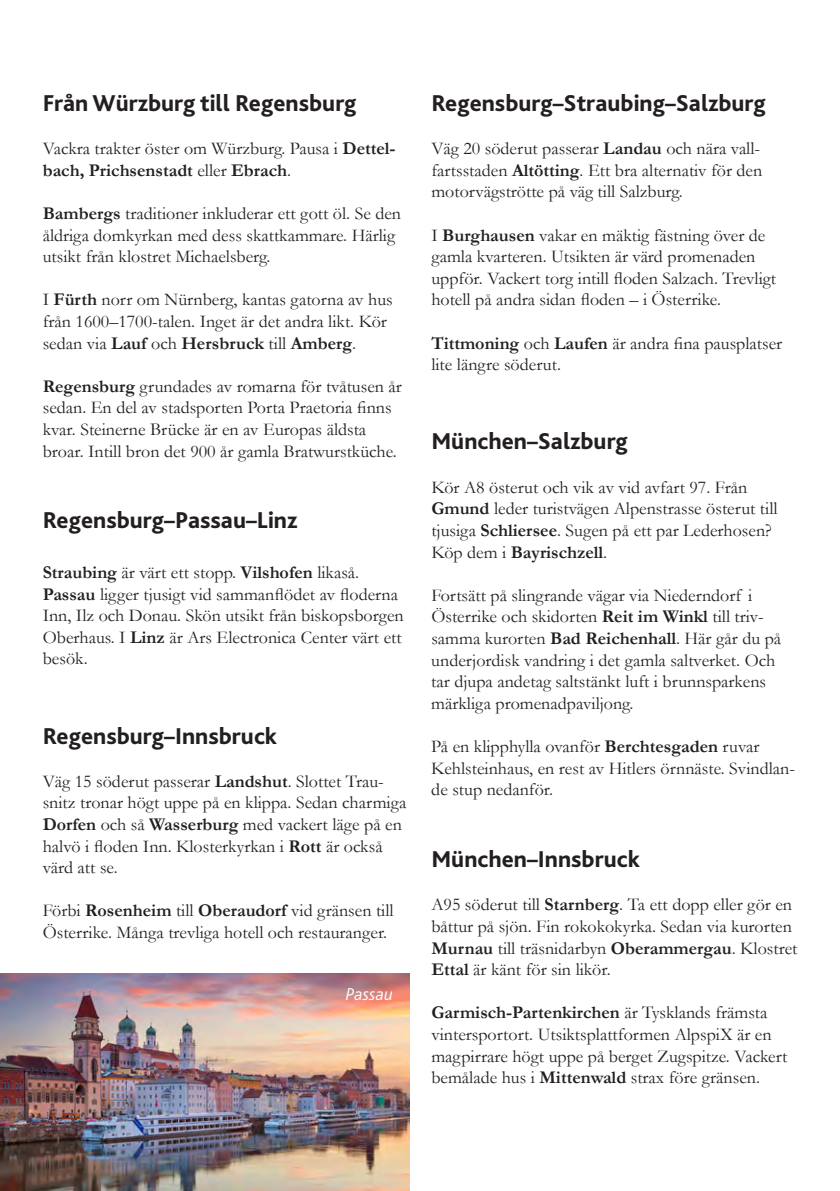
<style>
.page{position:relative;width:840px;height:1191px;background:#fff}
.page>*{position:absolute;margin:0;border:0;box-sizing:border-box;transform-origin:0 0}
.t1{font:800 24px "Bliss 2";color:#231f20}
.t2{font:18px/21.6px "Garamond";color:#231f20}
.t3{font:italic 300 18px "Bliss 2";color:#fff}
.s1{font-weight:700}
</style>
<div class="page">
<img style="left:0;top:973px;width:409px;height:218px">
<h1 class="t1" style="left:43px;top:88px;width:315px">Från Würzburg till Regensburg</h1>
<p class="t2" style="left:43px;top:137px;width:354px">Vackra trakter öster om Würzburg. Pausa i <span class="s1">Dettel&shy;bach, Prichsenstadt</span> eller <span class="s1">Ebrach</span>.</p>
<p class="t2" style="left:43px;top:202px;width:359px"><span class="s1">Bambergs</span> traditioner inkluderar ett gott öl. Se den åldriga domkyrkan med dess skattkammare. Härlig utsikt från klostret Michaelsberg.</p>
<p class="t2" style="left:43px;top:288px;width:351px">I <span class="s1">Fürth</span> norr om Nürnberg, kantas gatorna av hus från 1600–1700-talen. Inget är det andra likt. Kör sedan via <span class="s1">Lauf</span> och <span class="s1">Hersbruck</span> till <span class="s1">Amberg</span>.</p>
<p class="t2" style="left:43px;top:375px;width:360px"><span class="s1">Regensburg</span> grundades av romarna för tvåtusen år sedan. En del av stadsporten Porta Praetoria finns kvar. Steinerne Brücke är en av Europas äldsta broar. Intill bron det 900 år gamla Bratwurstküche.</p>
<h1 class="t1" style="left:43px;top:505px;width:256px">Regensburg–Passau–Linz</h1>
<p class="t2" style="left:43px;top:561px;width:362px"><span class="s1">Straubing</span> är värt ett stopp. <span class="s1">Vilshofen</span> likaså.<br><span class="s1">Passau</span> ligger tjusigt vid sammanflödet av floderna Inn, Ilz och Donau. Skön utsikt från biskopsborgen Oberhaus. I <span class="s1">Linz</span> är Ars Electronica Center värt ett besök.</p>
<h1 class="t1" style="left:43px;top:720px;width:236px">Regensburg–Innsbruck</h1>
<p class="t2" style="left:43px;top:770px;width:365px">Väg 15 söderut passerar <span class="s1">Landshut</span>. Slottet Trau&shy;snitz tronar högt uppe på en klippa. Sedan charmiga <span class="s1">Dorfen</span> och så <span class="s1">Wasserburg</span> med vackert läge på en halvö i floden Inn. Klosterkyrkan i <span class="s1">Rott</span> är också värd att se.</p>
<p class="t2" style="left:43px;top:899px;width:352px">Förbi <span class="s1">Rosenheim</span> till <span class="s1">Oberaudorf</span> vid gränsen till<br>Österrike. Många trevliga hotell och restauranger.</p>
<p class="t3" style="left:345px;top:983px;width:49px">Passau</p>
<h1 class="t1" style="left:431px;top:88px;width:336px">Regensburg–Straubing–Salzburg</h1>
<p class="t2" style="left:431px;top:137px;width:332px;text-align:justify">Väg 20 söderut passerar <span class="s1">Landau</span> och nära vall&shy;fartsstaden <span class="s1">Altötting</span>. Ett bra alternativ för den motorvägströtte på väg till Salzburg.</p>
<p class="t2" style="left:431px;top:224px;width:346px">I <span class="s1">Burghausen</span> vakar en mäktig fästning över de gamla kvarteren. Utsikten är värd promenaden uppför. Vackert torg intill floden Salzach. Trevligt hotell på andra sidan floden – i Österrike.</p>
<p class="t2" style="left:431px;top:332px;width:352px"><span class="s1">Tittmoning</span> och <span class="s1">Laufen</span> är andra fina pausplatser lite längre söderut.</p>
<h1 class="t1" style="left:431px;top:426px;width:198px">München–Salzburg</h1>
<p class="t2" style="left:431px;top:476px;width:347px">Kör A8 österut och vik av vid avfart 97. Från <span class="s1">Gmund</span> leder turistvägen Alpenstrasse österut till tjusiga <span class="s1">Schliersee</span>. Sugen på ett par Lederhosen?<br>Köp dem i <span class="s1">Bayrischzell</span>.</p>
<p class="t2" style="left:431px;top:584px;width:351px">Fortsätt på slingrande vägar via Niederndorf i Österrike och skidorten <span class="s1">Reit im Winkl</span> till triv&shy;samma kurorten <span class="s1">Bad Reichenhall</span>. Här går du på underjordisk vandring i det gamla saltverket. Och tar djupa andetag saltstänkt luft i brunnsparkens märkliga promenadpaviljong.</p>
<p class="t2" style="left:431px;top:735px;width:365px">På en klipphylla ovanför <span class="s1">Berchtesgaden</span> ruvar<br>Kehlsteinhaus, en rest av Hitlers örnnäste. Svindlan&shy;de stup nedanför.</p>
<h1 class="t1" style="left:431px;top:844px;width:210px">München–Innsbruck</h1>
<p class="t2" style="left:431px;top:893px;width:367px">A95 söderut till <span class="s1">Starnberg</span>. Ta ett dopp eller gör en båttur på sjön. Fin rokokokyrka. Sedan via kurorten <span class="s1">Murnau</span> till träsnidarbyn <span class="s1">Oberammergau</span>. Klostret <span class="s1">Ettal</span> är känt för sin likör.</p>
<p class="t2" style="left:431px;top:1001px;width:357px"><span class="s1">Garmisch-Partenkirchen</span> är Tysklands främsta vintersportort. Utsiktsplattformen AlpspiX är en magpirrare högt uppe på berget Zugspitze. Vackert bemålade hus i <span class="s1">Mittenwald</span> strax före gränsen.</p>
</div>
